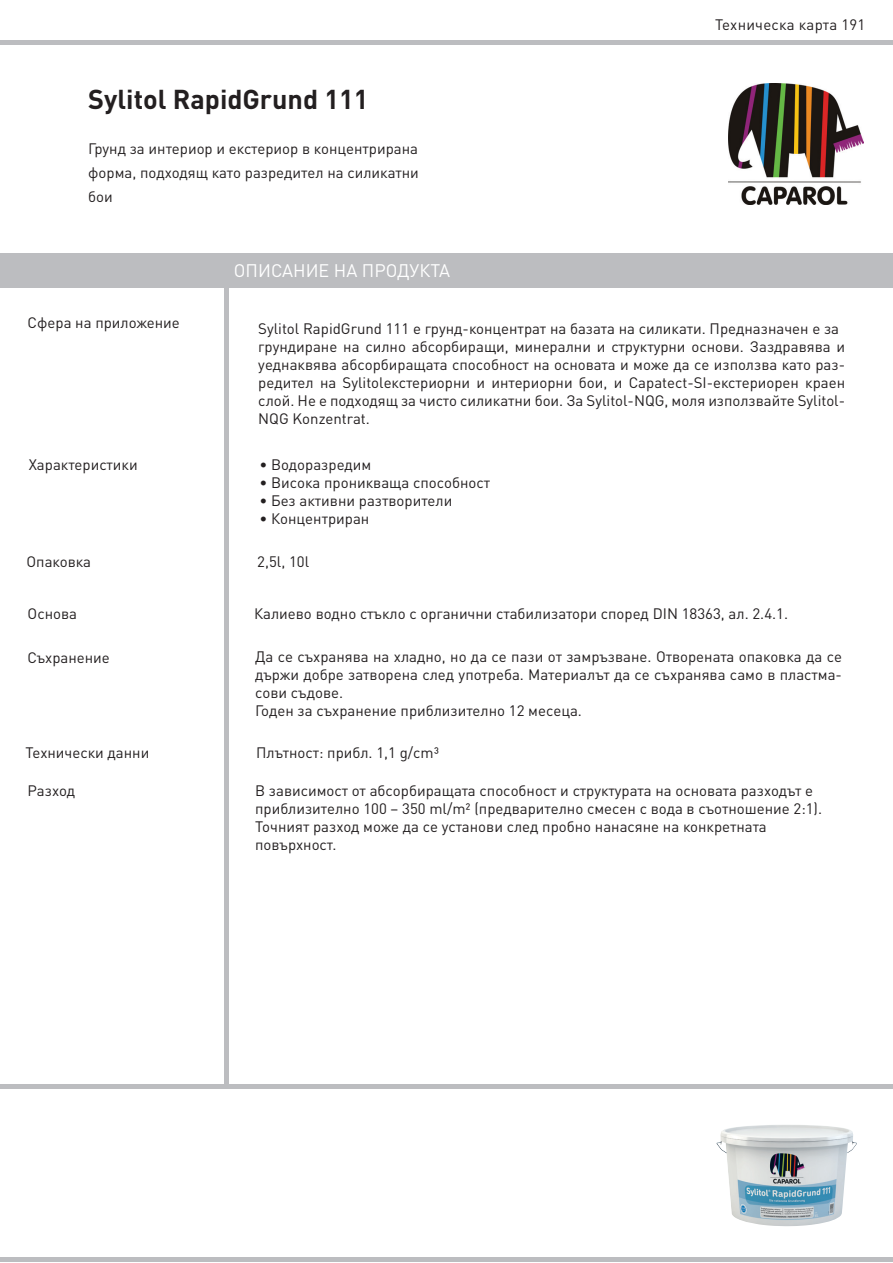
<style>
.page{position:relative;width:893px;height:1263px;background:#fff}
.page>*{position:absolute;margin:0;border:0;box-sizing:border-box;transform-origin:0 0}
.t1{font:700 27px "DIN Pro";color:#231f20}
.t2{font:18px "DIN Pro";color:#fff}
.t3{font:15px/18px "DIN Pro";color:#231f20}
</style>
<div class="page">
<div style="left:0;top:40px;width:893px;height:5px;background:#bcbdc0"></div>
<div style="left:0;top:253px;width:893px;height:35px;background:#bcbdc0"></div>
<img style="left:728px;top:84px;width:135px;height:120px">
<div style="left:224px;top:261px;width:5px;height:823px;background:#bcbdc0"></div>
<hr style="left:0;top:1084px;width:893px;height:4px;background:#bcbdc0">
<hr style="left:0;top:1258px;width:893px;height:4px;background:#bcbdc0">
<img style="left:716px;top:1125px;width:141px;height:101px">
<h1 class="t1" style="left:88px;top:80px;width:282px">Sylitol RapidGrund 111</h1>
<p class="t3" style="left:88px;top:136px;width:332px;line-height:24px;text-align:justify">Грунд за интериор и екстериор в концентрирана форма, подходящ като разредител на силикатни бои</p>
<p class="t2" style="left:234px;top:258px;width:218px">ОПИСАНИЕ НА ПРОДУКТА</p>
<p class="t3" style="left:715px;top:14px;width:152px">Техническа карта 191</p>
<p class="t3" style="left:28px;top:313px;width:154px">Сфера на приложение</p>
<p class="t3" style="left:258px;top:319px;width:588px">Sylitol RapidGrund 111 e грунд-концентрат на базата на силикати. Предназначен е за грундиране на силно абсорбиращи, минерални и структурни основи. Заздравява и уеднаквява абсорбиращата способност на основата и може да се използва като раз&shy;редител на Sylitolекстериорни и интериорни бои, и Capatect-SI-екстериорен краен слой. Не е подходящ за чисто силикатни бои. За Sylitol-NQG, моля използвайте Sylitol-NQG Konzentrat.</p>
<p class="t3" style="left:29px;top:455px;width:110px">Характеристики</p>
<p class="t3" style="left:259px;top:455px;width:114px">• Водоразредим</p>
<p class="t3" style="left:259px;top:473px;width:232px">• Висока проникваща способност</p>
<p class="t3" style="left:259px;top:491px;width:194px">• Без активни разтворители</p>
<p class="t3" style="left:259px;top:509px;width:111px">• Концентриран</p>
<p class="t3" style="left:27px;top:552px;width:66px">Опаковка</p>
<p class="t3" style="left:257px;top:552px;width:53px">2,5l, 10l</p>
<p class="t3" style="left:28px;top:604px;width:51px">Основа</p>
<p class="t3" style="left:254px;top:604px;width:536px">Калиево водно стъкло с органични стабилизатори според DIN 18363, aл. 2.4.1.</p>
<p class="t3" style="left:28px;top:648px;width:84px">Съхранение</p>
<p class="t3" style="left:255px;top:647px;width:588px">Да се съхранява на хладно, но да се пази от замръзване. Отворената опаковка да се държи добре затворена след употреба. Материалът да се съхранява само в пластма&shy;сови съдове.<br>Годен за съхранение приблизително 12 месеца.</p>
<p class="t3" style="left:26px;top:743px;width:125px">Технически данни</p>
<p class="t3" style="left:256px;top:743px;width:184px">Плътност: прибл. 1,1 g/cm³</p>
<p class="t3" style="left:28px;top:781px;width:49px">Разход</p>
<p class="t3" style="left:255px;top:781px;width:568px">В зависимост от абсорбиращата способност и структурата на основата разходът е приблизително 100 – 350 ml/m² (предварително смесен с вода в съотношение 2:1).<br>Точният разход може да се установи след пробно нанасяне на конкретната повърхност.</p>
</div>
